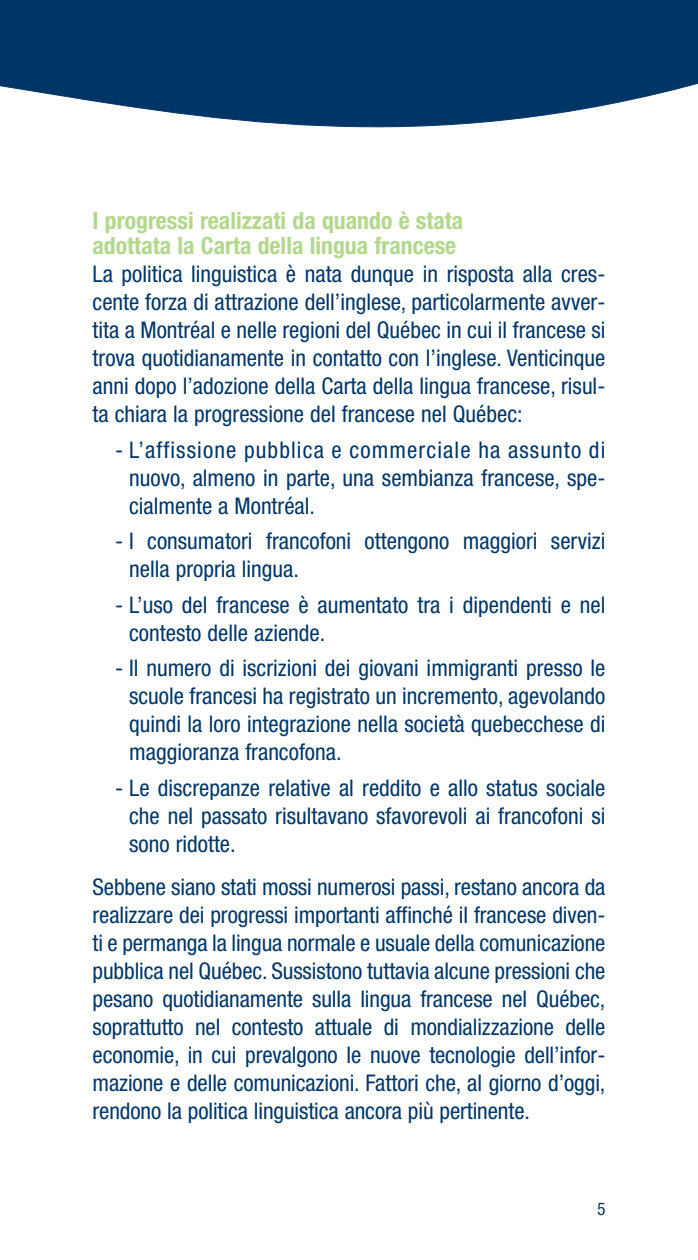
<style>
.page{position:relative;width:698px;height:1260px;background:#fff}
.page>*{position:absolute;margin:0;border:0;box-sizing:border-box;transform-origin:0 0}
.t1{font:700 condensed 23.75px/25px "Helvetica Neue";color:#b3d78b}
.t2{font:condensed 23px/28px "Helvetica Neue";color:#003667;text-align:justify}
.t3{font:condensed 17.5px "Helvetica Neue";color:#003667}
</style>
<div class="page">
<svg style="left:1px;top:0;width:697px;height:128px;background:#1f4e79"></svg>
<p class="t1" style="left:92px;top:211px;width:372px">I progressi realizzati da quando è stata adottata la Carta della lingua francese</p>
<p class="t2" style="left:92px;top:262px;width:514px">La politica linguistica è nata dunque in risposta alla cres&shy;cente forza di attrazione dell’inglese, particolarmente avver&shy;tita a Montréal e nelle regioni del Québec in cui il francese si trova quotidianamente in contatto con l’inglese. Venticinque anni dopo l’adozione della Carta della lingua francese, risul&shy;ta chiara la progressione del francese nel Québec:</p>
<p class="t2" style="left:129px;top:438px;width:477px;text-indent:-14px">- L’affissione pubblica e commerciale ha assunto di nuovo, almeno in parte, una sembianza francese, spe&shy;cialmente a Montréal.</p>
<p class="t2" style="left:129px;top:529px;width:477px;text-indent:-14px">- I consumatori francofoni ottengono maggiori servizi nella propria lingua.</p>
<p class="t2" style="left:129px;top:593px;width:477px;text-indent:-14px">- L’uso del francese è aumentato tra i dipendenti e nel contesto delle aziende.</p>
<p class="t2" style="left:129px;top:656px;width:477px;text-indent:-14px">- Il numero di iscrizioni dei giovani immigranti presso le scuole francesi ha registrato un incremento, agevolando quindi la loro integrazione nella società quebecchese di maggioranza francofona.</p>
<p class="t2" style="left:129px;top:776px;width:477px;text-indent:-14px">- Le discrepanze relative al reddito e allo status sociale che nel passato risultavano sfavorevoli ai francofoni si sono ridotte.</p>
<p class="t2" style="left:92px;top:875px;width:514px">Sebbene siano stati mossi numerosi passi, restano ancora da realizzare dei progressi importanti affinché il francese diven&shy;ti e permanga la lingua normale e usuale della comunicazione pubblica nel Québec. Sussistono tuttavia alcune pressioni che pesano quotidianamente sulla lingua francese nel Québec, soprattutto nel contesto attuale di mondializzazione delle economie, in cui prevalgono le nuove tecnologie dell’infor&shy;mazione e delle comunicazioni. Fattori che, al giorno d’oggi, rendono la politica linguistica ancora più pertinente.</p>
<p class="t3" style="left:597px;top:1202px;width:10px">5</p>
</div>
